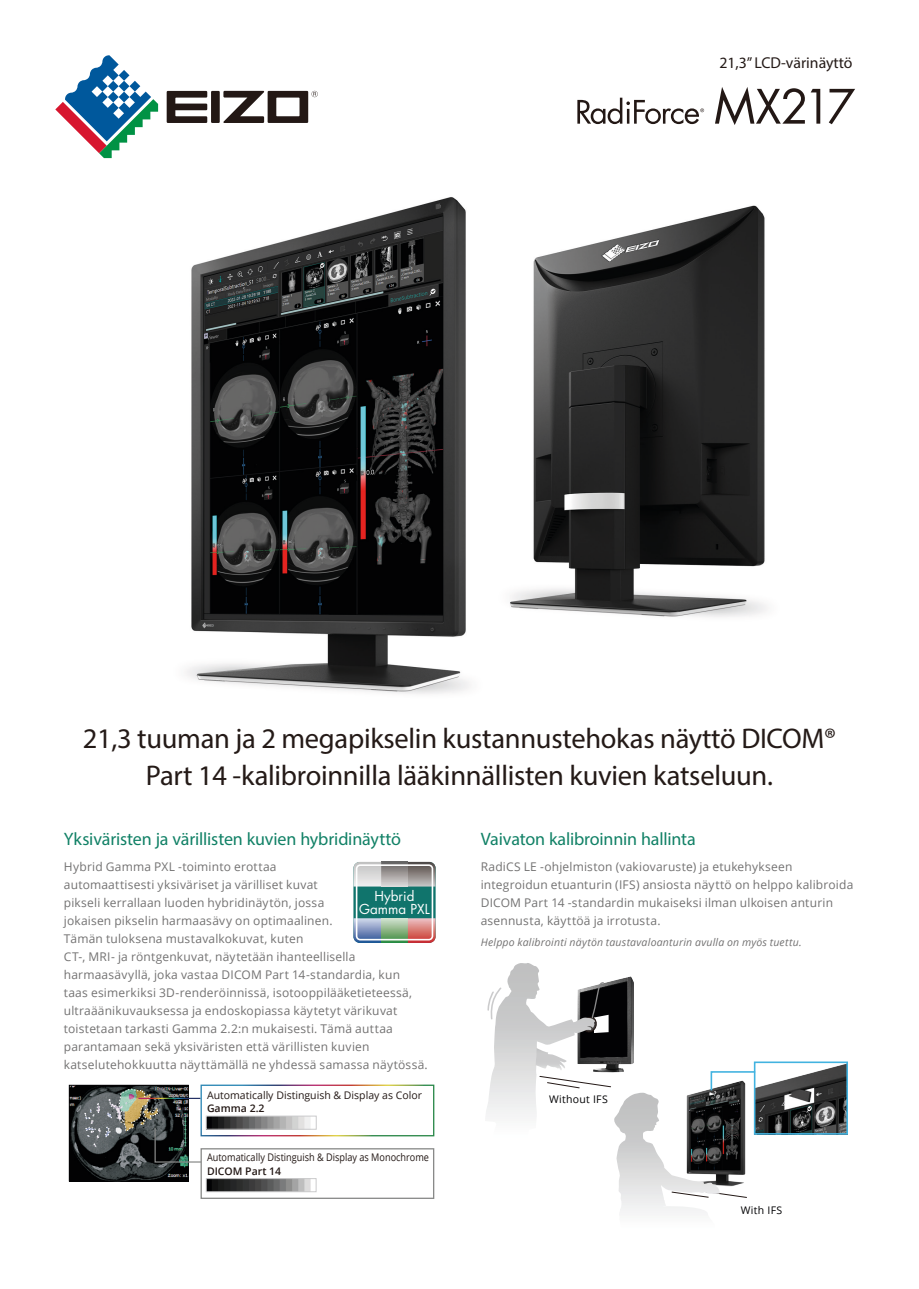
<style>
.page{position:relative;width:919px;height:1289px;background:#fff}
.page>*{position:absolute;margin:0;border:0;box-sizing:border-box;transform-origin:0 0}
.catch_copy{font:28.5px/37.5px "Myriad Pro";letter-spacing:-.01em;color:#241a17;text-align:center}
.e-title{font:18px "Myriad Pro";letter-spacing:-.01em;color:#118166}
.sabname{font:15.75px "Myriad Pro";color:#241a17}
.t1{font:13.35px/13.5px "Futura Std";color:#fff;text-align:center}
.E-title{font:12px/18px "Open Sans";letter-spacing:.015em;color:#737272}
.E-title-2{font:italic 10.5px "Open Sans";letter-spacing:.02em;color:#737272}
.t2{font:10.5px/13.4px "Open Sans";color:#231815}
.t3{font:10.5px "Open Sans";color:#231815;scale:.87 1}
.t4{font:10.5px "Open Sans";letter-spacing:.025em;color:#020204}
.t5{font:600 10.5px "Open Sans";color:#231815}
.s1{font-weight:600}
</style>
<div class="page">
<img style="left:186px;top:197px;width:581px;height:497px">
<svg style="left:577px;top:98px;width:127px;height:26px"></svg>
<svg style="left:715px;top:87px;width:89px;height:38px"></svg>
<svg style="left:810px;top:89px;width:10px;height:35px"></svg>
<svg style="left:828px;top:89px;width:27px;height:35px"></svg>
<img style="left:756px;top:1064px;width:88px;height:67px">
<div style="left:753px;top:1061px;width:94px;height:73px;border:2px solid #42b3e0"></div>
<svg style="left:486px;top:963px;width:270px;height:250px"></svg>
<img style="left:71px;top:1086px;width:116px;height:93px">
<div style="left:69px;top:1084px;width:120px;height:97px;border:1px solid #040305"></div>
<img style="left:208px;top:1180px;width:103px;height:9px">
<div style="left:206px;top:1178px;width:110px;height:13px;border:1px solid #cbcbcc"></div>
<svg style="left:83px;top:1084px;width:351px;height:79px"></svg>
<svg style="left:353px;top:861px;width:82px;height:81px;background:#779995"></svg>
<div style="left:13px;top:13px;width:305px;height:188px;background:#fff"></div>
<svg style="left:167px;top:91px;width:151px;height:32px"></svg>
<svg style="left:55px;top:55px;width:103px;height:103px"></svg>
<p class="sabname" style="left:719px;top:53px;width:135px">21,3”LCD-värinäyttö</p>
<p class="catch_copy" style="left:83px;top:719px;width:754px">21,3 tuuman ja 2 megapikselin kustannustehokas näyttö DICOMR<br>Part 14 -kalibroinnilla lääkinnällisten kuvien katseluun.</p>
<p class="e-title" style="left:64px;top:827px;width:339px">Yksiväristen ja värillisten kuvien hybridinäyttö</p>
<p class="E-title" style="left:64px;top:857px;width:365px">Hybrid Gamma PXL -toiminto erottaa<br>automaattisesti yksiväriset ja värilliset kuvat<br>pikseli kerrallaan luoden hybridinäytön, jossa<br>jokaisen pikselin harmaasävy on optimaalinen.<br>Tämän tuloksena mustavalkokuvat, kuten<br>CT-, MRI ja- röntgenkuvat, näytetään ihanteellisella harmaasävyllä, joka vastaa DICOM Part 14-standardia, kun<br>taas esimerkiksi D3 -renderöinnissä, isotooppilääketieteessä, ultraäänikuvauksessa ja endoskopiassa käytetyt värikuvat toistetaan tarkasti Gamma 2.2:n mukaisesti. Tämä auttaa parantamaan sekä yksiväristen että värillisten kuvien katselutehokkuutta näyttämällä ne yhdessä samassa näytössä.</p>
<p class="t1" style="left:359px;top:889px;width:72px">Hybrid<br>Gamma PXL</p>
<p class="t2" style="left:207px;top:1087px;width:216px">Automatically Distinguish &amp; Display as Color<br><span class="s1">Gamma 2.2</span></p>
<p class="t3" style="left:207px;top:1149px;width:257px">Automatically Distinguish &amp; Display as Monochrome</p>
<p class="t5" style="left:207px;top:1163px;width:76px">DICOM Part 14</p>
<p class="e-title" style="left:480px;top:827px;width:216px">Vaivaton kalibroinnin hallinta</p>
<p class="E-title" style="left:480px;top:857px;width:374px">RadiCS LE -ohjelmiston (vakiovaruste) ja etukehykseen integroidun etuanturin (IFS) ansiosta näyttö on helppo kalibroida DICOM Part 14 -standardin mukaiseksi ilman ulkoisen anturin asennusta, käyttöä ja irrotusta.</p>
<p class="E-title-2" style="left:480px;top:935px;width:322px">Helppo kalibrointi näytön taustavaloanturin avulla on myös tuettu.</p>
<p class="t4" style="left:549px;top:1091px;width:60px">Without IFS</p>
<p class="t4" style="left:740px;top:1202px;width:43px">With IFS</p>
</div>
